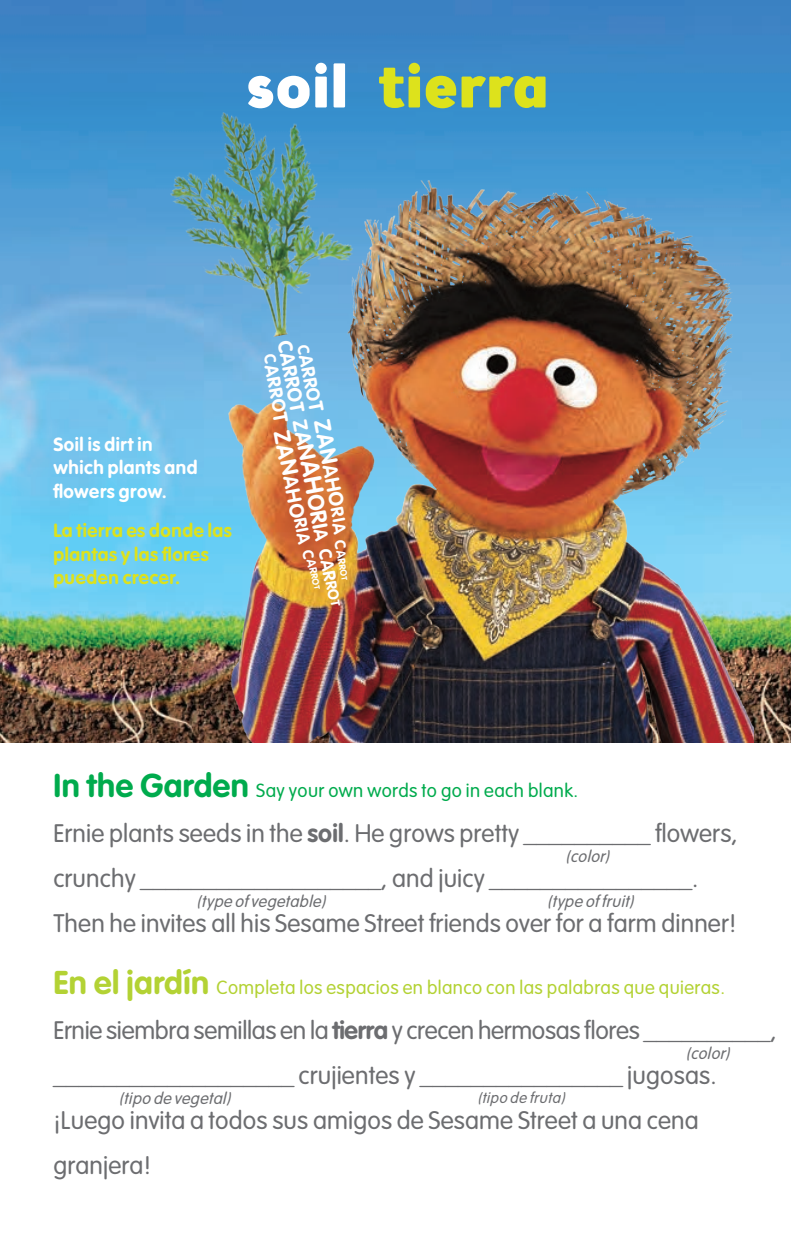
<style>
.page{position:relative;width:793px;height:1260px;background:#fff}
.page>*{position:absolute;margin:0;border:0;box-sizing:border-box;transform-origin:0 0}
.t1{font:900 62.5px "Brooklyn Samuels";letter-spacing:.02em;color:#dde21c}
.t2{font:300 25px/45px "VAG Rounded";letter-spacing:.005em;color:#6c6d70}
.t3{font:700 19.75px "VAG Rounded";color:#fff}
.t4{font:300 18.75px "VAG Rounded";letter-spacing:.02em;color:#b3d234}
.t5{font:700 18.75px/23.8px "VAG Rounded";letter-spacing:.03em;color:#dde21c}
.t6{font:300 18.75px "VAG Rounded";letter-spacing:.02em;color:#00ab4d}
.t7{font:700 18.75px/23.8px "VAG Rounded";letter-spacing:.03em;color:#fff}
.t8{font:700 18.5px "VAG Rounded";color:#fff}
.t9{font:italic 300 16.25px "VAG Rounded";color:#6c6d70}
.t10{font:italic 300 15px "VAG Rounded";color:#6c6d70}
.s1{color:#fff}
.s2{font-size:21.25px}
.s3{font-size:22.5px}
.s4{font-size:25px}
.s5{font-size:18.75px}
.s6{font-size:17.5px}
.s7{font-size:15px}
.s8{font-size:12.5px}
.s9{font-size:15.75px}
.s10{font-size:20px}
.s11{font-size:10.5px}
.s12{font-size:9.25px}
.s13{font-size:8px}
.s14{font-weight:700;font-size:32.5px}
.s15{font-weight:700}
</style>
<div class="page">
<img style="left:0;top:0;width:790px;height:742px">
<img style="left:180px;top:167px;width:573px;height:575px">
<img style="left:155px;top:86px;width:213px;height:265px">
<h1 class="t1" style="left:246px;top:49px;width:303px"><span class="s1">soil</span> tierra</h1>
<p class="t7" style="left:53px;top:433px;width:146px">Soil is dirt in which plants and flowers grow.</p>
<p class="t5" style="left:53px;top:519px;width:180px">La tierra es donde las plantas y las flores pueden crecer.</p>
<p class="t3" style="left:295px;top:338px;width:272px;rotate:79deg">CARROT Z<span class="s2">A</span><span class="s3">N</span><span class="s4">AH</span><span class="s3">OR</span><span class="s2">I</span><span class="s5">A</span> <span class="s6">CAR</span><span class="s7">RO</span><span class="s8">T</span></p>
<p class="t8" style="left:314px;top:342px;width:241px;rotate:79deg"><span class="s9">C</span>ARRO<span class="s10">T</span> <span class="s3">ZAN</span><span class="s10">AHO</span><span class="s6">RIA</span> <span class="s7">C</span><span class="s8">A</span><span class="s11">R</span><span class="s12">RO</span><span class="s13">T</span></p>
<p class="t8" style="left:279px;top:352px;width:241px;rotate:79deg"><span class="s9">C</span>ARRO<span class="s10">T</span> <span class="s3">ZAN</span><span class="s10">AHO</span><span class="s6">RIA</span> <span class="s7">C</span><sup>A</sup><sup>R</sup><sup>RO</sup><sup>T</sup></p>
<p class="t6" style="left:53px;top:780px;width:526px"><span class="s14">In the Garden</span> Say your own words to go in each blank.</p>
<p class="t2" style="left:53px;top:812px;width:685px">Ernie plants seeds in the <span class="s15">soil</span>. He grows pretty __________ flowers, crunchy ___________________, and juicy ________________.<br>Then he invites all his Sesame Street friends over for a farm dinner!</p>
<p class="t4" style="left:53px;top:977px;width:672px"><span class="s14">En el jardín</span> Completa los espacios en blanco con las palabras que quieras.</p>
<p class="t2" style="left:53px;top:1009px;width:724px">Ernie siembra semillas en la <span class="s15">tierra</span> y crecen hermosas flores __________, ___________________ crujientes y ________________ jugosas. ¡Luego invita a todos sus amigos de Sesame Street a una cena granjera!</p>
<p class="t9" style="left:565px;top:847px;width:50px">(color)</p>
<p class="t9" style="left:196px;top:892px;width:135px">(typeofvegetable)</p>
<p class="t9" style="left:546px;top:892px;width:92px">(typeoffruit)</p>
<p class="t9" style="left:685px;top:1044px;width:50px">(color)</p>
<p class="t9" style="left:119px;top:1089px;width:117px">(tipo devegetal)</p>
<p class="t10" style="left:477px;top:1089px;width:93px">(tipo de fruta)</p>
</div>
